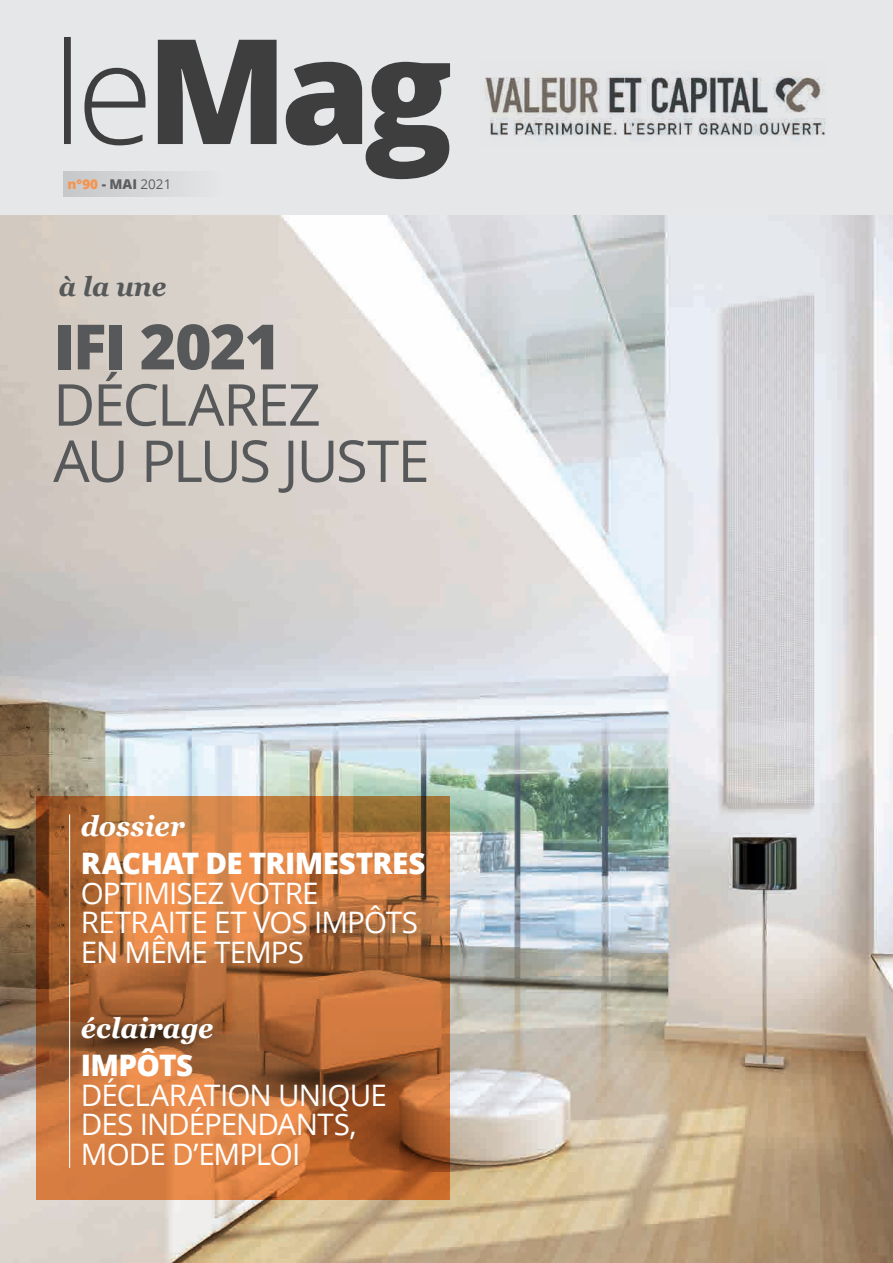
<style>
.page{position:relative;width:893px;height:1263px;background:#fff}
.page>*{position:absolute;margin:0;border:0;box-sizing:border-box;transform-origin:0 0}
.t1{font:800 62.55px "Open Sans";letter-spacing:-.03em;color:#57585a}
.t2{font:57.9px/56.2px "Open Sans";letter-spacing:-.04em;color:#57585a}
.t3{font:29.55px/29.5px "Open Sans";letter-spacing:-.03em;color:#fff}
.t4{font:800 29.55px "Open Sans";letter-spacing:-.025em;color:#fff}
.t5{font:italic 700 28.2px "Georgia";color:#fff}
.t6{font:italic 700 27px "Georgia";color:#57585a}
.t7{font:800 13.5px "Open Sans";color:#f69450}
.s1{color:#5f5f62}
.s2{font-weight:400;color:#5f5f62}
</style>
<div class="page">
<div style="left:0;top:0;width:893px;height:215px;background:#e6e7e9"></div>
<div style="left:0;top:0;width:893px;height:216px;border:2px solid #e6e7e9"></div>
<hr style="left:0;top:0;width:2px;height:124px;background:#e6e7e9">
<img style="left:0;top:216px;width:893px;height:1047px">
<svg style="left:37px;top:796px;width:413px;height:403px;background:#bc703a"></svg>
<hr style="left:69px;top:814px;width:1px;height:354px;background:#fff">
<img style="left:485px;top:72px;width:340px;height:64px">
<svg style="left:64px;top:37px;width:386px;height:142px"></svg>
<div style="left:63px;top:171px;width:162px;height:26px;background:linear-gradient(to right,#c6c7c9,#e5e6e8)"></div>
<p class="t7" style="left:68px;top:174px;width:105px">n°90 <span class="s1">- MAI</span> <span class="s2">2021</span></p>
<p class="t6" style="left:59px;top:266px;width:109px">à la une</p>
<h1 class="t1" style="left:53px;top:299px;width:229px">IFI 2021</h1>
<h2 class="t2" style="left:53px;top:375px;width:378px">DÉCLAREZ<br>AU PLUS JUSTE</h2>
<p class="t5" style="left:81px;top:805px;width:105px">dossier</p>
<p class="t4" style="left:81px;top:841px;width:346px">RACHAT DE TRIMESTRES</p>
<p class="t3" style="left:81px;top:877px;width:339px">OPTIMISEZ VOTRE<br>RETRAITE ET VOS IMPÔTS<br>EN MÊME TEMPS</p>
<p class="t5" style="left:81px;top:1007px;width:134px">éclairage</p>
<p class="t4" style="left:81px;top:1043px;width:114px">IMPÔTS</p>
<p class="t3" style="left:81px;top:1079px;width:307px">DÉCLARATION UNIQUE<br>DES INDÉPENDANTS,<br>MODE D’EMPLOI</p>
</div>
